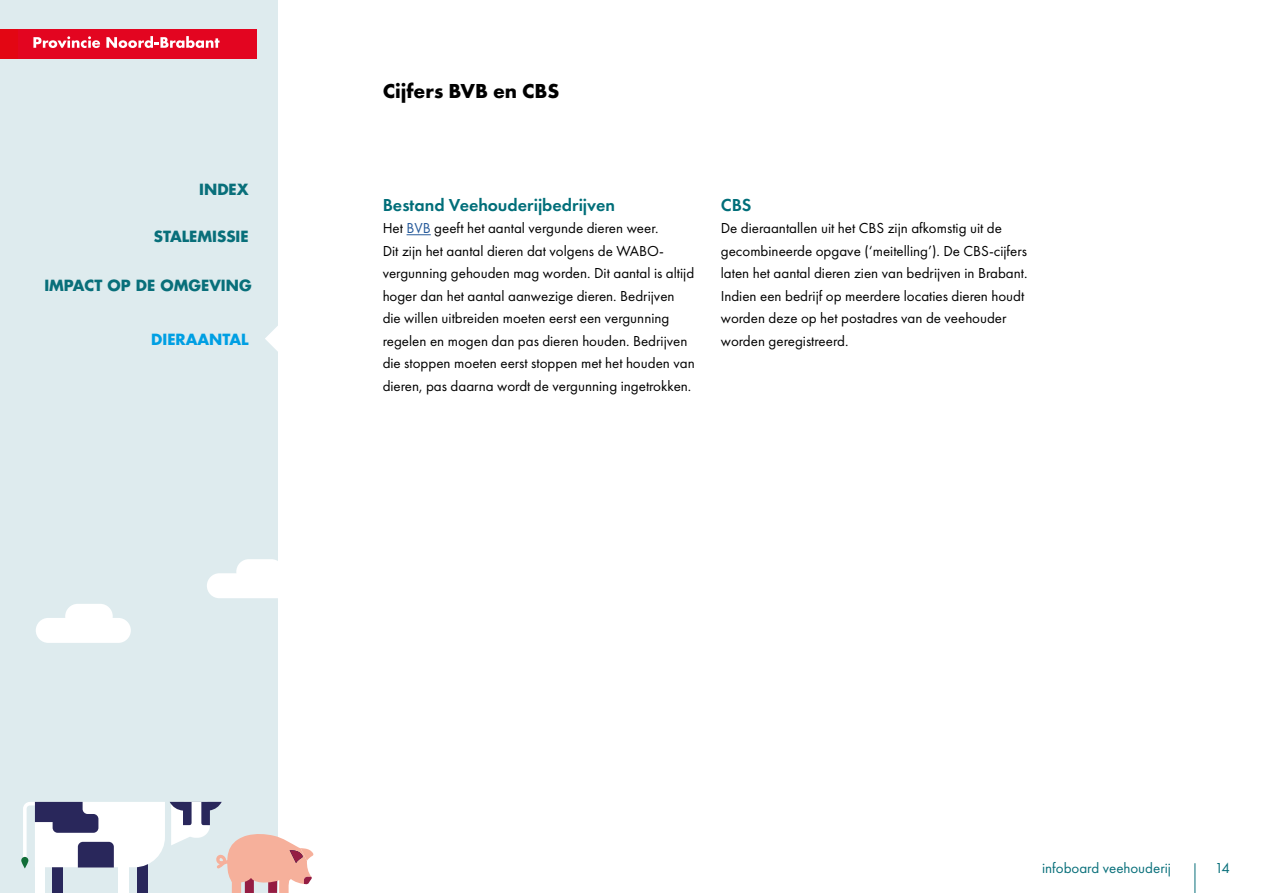
<style>
.page{position:relative;width:1263px;height:893px;background:#fff}
.page>*{position:absolute;margin:0;border:0;box-sizing:border-box;transform-origin:0 0}
.Heading_3{font:700 21px "Futura PT";color:#000}
.heading_4{font:600 18px "Futura PT";color:#006e79}
.body{font:15px/22.5px "Futura PT";color:#000}
.t1{font:700 15px "Futura Std";color:#086f7a}
.t2{font:15px "Futura PT";color:#086f7a}
.t3{font:700 15px "Futura Std";color:#009fe3}
.s1{color:#275b9b}
</style>
<div class="page">
<hr style="left:1195px;top:863px;width:1px;height:30px;background:#086f7a">
<div style="left:0;top:0;width:278px;height:893px;background:#deebee"></div>
<div style="left:36px;top:618px;width:95px;height:25px;background:#fff;border-radius:12px"></div>
<div style="left:65px;top:604px;width:48px;height:25px;background:#fff;border-radius:12px"></div>
<div style="left:207px;top:573px;width:95px;height:25px;background:#fff;border-radius:12px"></div>
<div style="left:236px;top:559px;width:48px;height:25px;background:#fff;border-radius:12px"></div>
<svg style="left:265px;top:326px;width:13px;height:25px"></svg>
<div style="left:0;top:29px;width:256px;height:29px;background:#e30613"></div>
<div style="left:18px;top:29px;width:238px;height:29px;background:#e30520"></div>
<svg style="left:33px;top:36px;width:67px;height:12px"></svg>
<svg style="left:106px;top:36px;width:114px;height:12px"></svg>
<svg style="left:23px;top:802px;width:291px;height:91px"></svg>
<div style="left:232px;top:876px;width:9px;height:17px;background:#f6b09b"></div>
<svg style="left:407px;top:234px;width:24px;height:1px"></svg>
<p class="t1" style="left:199px;top:180px;width:51px">INDEX</p>
<p class="t1" style="left:154px;top:226px;width:96px">STALEMISSIE</p>
<p class="t1" style="left:44px;top:276px;width:209px">IMPACT OP DE OMGEVING</p>
<p class="t3" style="left:151px;top:330px;width:99px">DIERAANTAL</p>
<h3 class="Heading_3" style="left:383px;top:77px;width:178px">Cijfers BVB en CBS</h3>
<h4 class="heading_4" style="left:383px;top:193px;width:234px">Bestand Veehouderijbedrijven</h4>
<p class="body" style="left:383px;top:217px;width:313px">Het <span class="s1">BVB</span> geeft het aantal vergunde dieren weer.<br>Dit zijn het aantal dieren dat volgens de WABO&shy;vergunning gehouden mag worden. Dit aantal is altijd hoger dan het aantal aanwezige dieren. Bedrijven die willen uitbreiden moeten eerst een vergunning regelen en mogen dan pas dieren houden. Bedrijven die stoppen moeten eerst stoppen met het houden van dieren, pas daarna wordt de vergunning ingetrokken.</p>
<h4 class="heading_4" style="left:721px;top:193px;width:32px">CBS</h4>
<p class="body" style="left:721px;top:217px;width:308px">De dieraantallen uit het CBS zijn afkomstig uit de gecombineerde opgave (‘meitelling’). De CBS-cijfers laten het aantal dieren zien van bedrijven in Brabant.<br>Indien een bedrijf op meerdere locaties dieren houdt worden deze op het postadres van de veehouder worden geregistreerd.</p>
<p class="t2" style="left:1042px;top:859px;width:130px">infoboard veehouderij</p>
<p class="t2" style="left:1215px;top:859px;width:17px">14</p>
</div>
